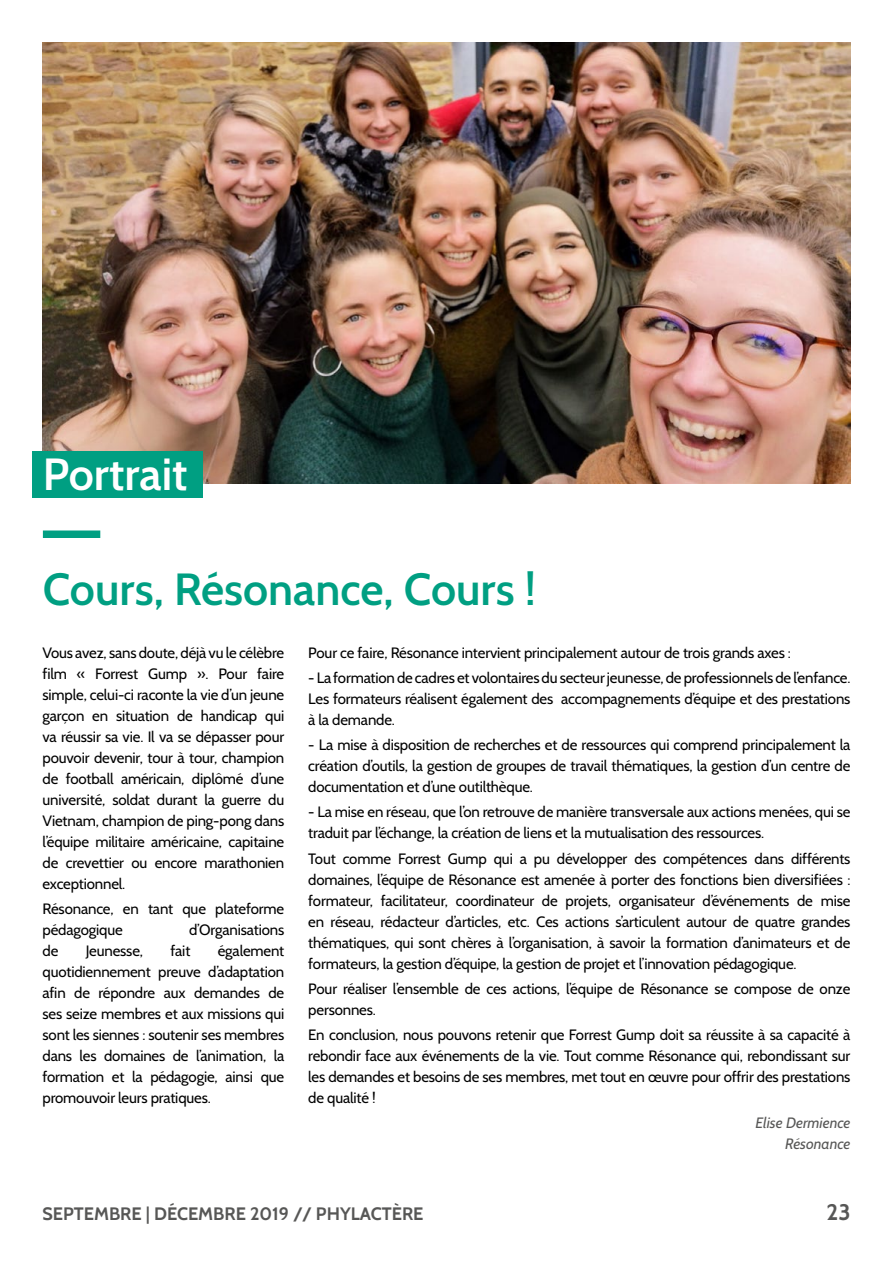
<style>
.page{position:relative;width:893px;height:1263px;background:#fff}
.page>*{position:absolute;margin:0;border:0;box-sizing:border-box;transform-origin:0 0}
.t1{font:600 45px "Cabin";color:#009f82}
.t2{font:600 45px "Cabin";color:#fff}
.t3{font:700 22.5px "Cabin";color:#575756}
.t4{font:700 18px "Cabin";color:#575756}
.t5{font:15px/21px "Cabin";letter-spacing:-.01em;color:#000;text-align:justify}
.t6{font:italic 15px/21px "Cabin";color:#575756;text-align:right}
</style>
<div class="page">
<img style="left:43px;top:43px;width:807px;height:440px">
<div style="left:43px;top:530px;width:57px;height:8px;background:#009f82"></div>
<div style="left:32px;top:451px;width:170px;height:46px;background:#009f82"></div>
<h1 class="t2" style="left:43px;top:447px;width:146px">Portrait</h1>
<h1 class="t1" style="left:43px;top:562px;width:495px">Cours, Résonance, Cours !</h1>
<p class="t5" style="left:43px;top:642px;width:243px">Vous avez, sans doute, déjà vu le célèbre film « Forrest Gump ». Pour faire simple, celui-ci raconte la vie d’un jeune garçon en situation de handicap qui va réussir sa vie. Il va se dépasser pour pouvoir devenir, tour à tour, champion de football américain, diplômé d’une université, soldat durant la guerre du Vietnam, champion de ping-pong dans l’équipe militaire américaine, capitaine de crevettier ou encore marathonien exceptionnel.</p>
<p class="t5" style="left:43px;top:898px;width:243px">Résonance, en tant que plateforme pédagogique</p>
<p class="t5" style="left:189px;top:919px;width:97px">d’Organisations</p>
<p class="t5" style="left:43px;top:940px;width:243px;text-indent:175px">également quotidiennement preuve d’adaptation afin de répondre aux demandes de ses seize membres et aux missions qui sont les siennes : soutenir ses membres dans les domaines de l’animation, la formation et la pédagogie, ainsi que promouvoir leurs pratiques.</p>
<p class="t5" style="left:43px;top:940px;width:17px">de</p>
<p class="t5" style="left:86px;top:940px;width:59px">Jeunesse,</p>
<p class="t5" style="left:171px;top:940px;width:21px">fait</p>
<p class="t5" style="left:308px;top:642px;width:484px">Pour ce faire, Résonance intervient principalement autour de trois grands axes :</p>
<p class="t5" style="left:308px;top:667px;width:544px">- La formation de cadres et volontaires du secteur jeunesse, de professionnels de l’enfance.<br>Les formateurs réalisent également des accompagnements d’équipe et des prestations à la demande.</p>
<p class="t5" style="left:308px;top:734px;width:544px">- La mise à disposition de recherches et de ressources qui comprend principalement la création d’outils, la gestion de groupes de travail thématiques, la gestion d’un centre de documentation et d’une outilthèque.</p>
<p class="t5" style="left:308px;top:801px;width:544px">- La mise en réseau, que l’on retrouve de manière transversale aux actions menées, qui se traduit par l’échange, la création de liens et la mutualisation des ressources.</p>
<p class="t5" style="left:308px;top:848px;width:544px">Tout comme Forrest Gump qui a pu développer des compétences dans différents domaines, l’équipe de Résonance est amenée à porter des fonctions bien diversifiées : formateur, facilitateur, coordinateur de projets, organisateur d’événements de mise en réseau, rédacteur d’articles, etc. Ces actions s’articulent autour de quatre grandes thématiques, qui sont chères à l’organisation, à savoir la formation d’animateurs et de formateurs, la gestion d’équipe, la gestion de projet et l’innovation pédagogique.</p>
<p class="t5" style="left:308px;top:978px;width:544px">Pour réaliser l’ensemble de ces actions, l’équipe de Résonance se compose de onze personnes.</p>
<p class="t5" style="left:308px;top:1024px;width:544px">En conclusion, nous pouvons retenir que Forrest Gump doit sa réussite à sa capacité à rebondir face aux événements de la vie. Tout comme Résonance qui, rebondissant sur les demandes et besoins de ses membres, met tout en œuvre pour offrir des prestations de qualité !</p>
<p class="t6" style="left:755px;top:1112px;width:96px">Elise Dermience<br>Résonance</p>
<p class="t4" style="left:43px;top:1203px;width:382px">SEPTEMBRE | DÉCEMBRE 2019 // PHYLACTÈRE</p>
<h2 class="t3" style="left:826px;top:1199px;width:26px">23</h2>
</div>
